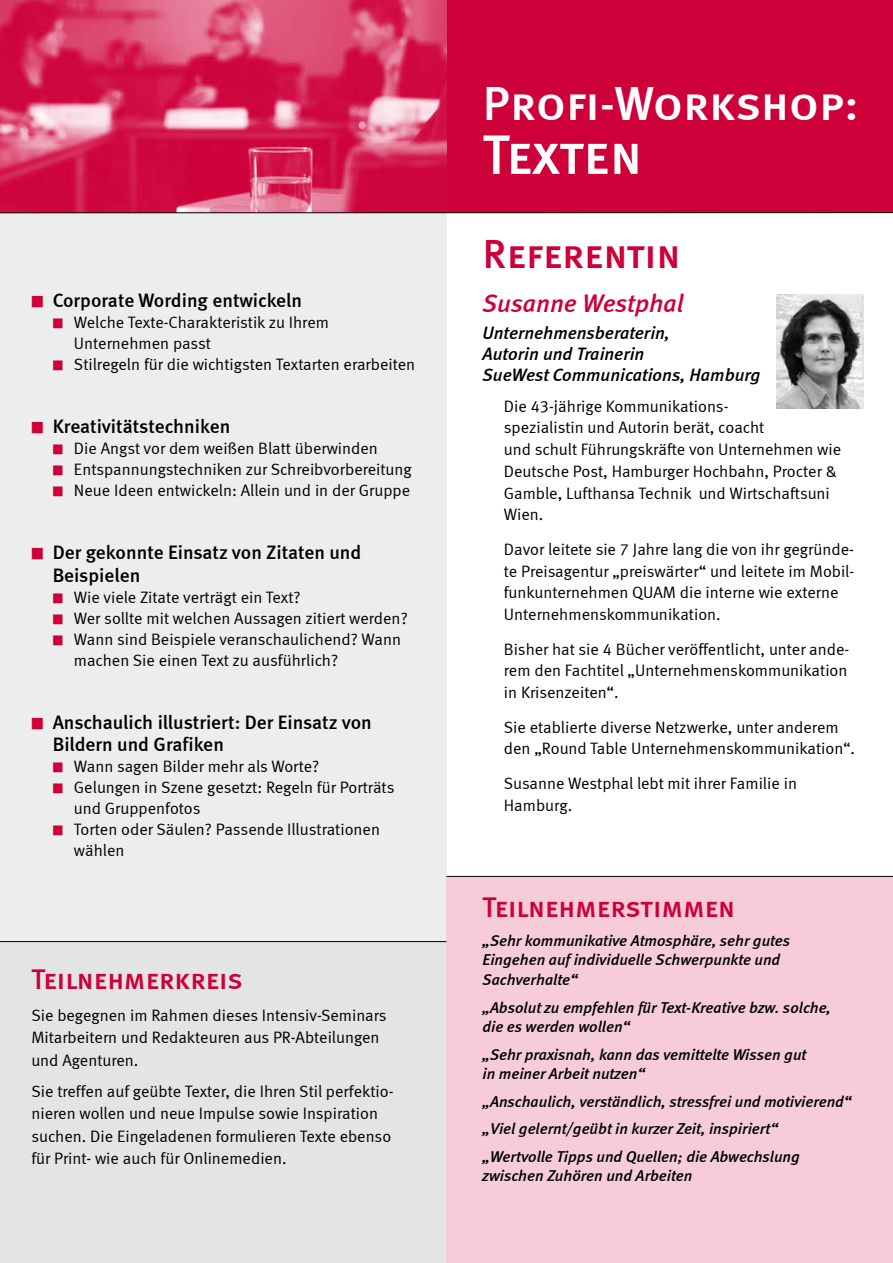
<style>
.page{position:relative;width:893px;height:1263px;background:#fff}
.page>*{position:absolute;margin:0;border:0;box-sizing:border-box;transform-origin:0 0}
.t1{font:55.5px "Meta Medium LF Caps";color:#fff}
.t2{font:48px "Meta Medium LF Caps";letter-spacing:-.005em;color:#fff}
.t3{font:40.8px "Meta Medium LF Caps";color:#cd0039}
.t4{font:28.5px "Meta Medium LF Caps";color:#cd0039}
.t5{font:italic 25.5px "Meta Medium LF";letter-spacing:-.005em;color:#cd0039}
.t6{font:19.5px/22.5px "Meta Medium LF";color:#000}
.t7{font:italic 18px/21px "Meta Medium LF";color:#000}
.t8{font:16.5px/21.8px "Meta Normal LF";color:#000}
.t9{font:italic 15.75px/19.5px "Meta Medium LF";color:#000}
.s1{color:#cd0039}
</style>
<div class="page">
<div style="left:0;top:213px;width:446px;height:1050px;background:#eceded"></div>
<div style="left:446px;top:0;width:447px;height:213px;background:#cd0039"></div>
<img style="left:0;top:0;width:446px;height:212px">
<div style="left:0;top:941px;width:448px;height:322px;background:#e3e4e4"></div>
<div style="left:446px;top:876px;width:447px;height:387px;background:#f5ccd7"></div>
<img style="left:777px;top:294px;width:86px;height:114px">
<hr style="left:0;top:941px;width:446px;height:1px;background:#000">
<hr style="left:446px;top:876px;width:447px;height:1px;background:#000">
<hr style="left:0;top:212px;width:893px;height:1px;background:#000">
<p class="t6" style="left:31px;top:289px;width:272px"><span class="s1">■</span> Corporate Wording entwickeln</p>
<p class="t8" style="left:74px;top:312px;width:257px;line-height:21px;text-indent:-21px"><span class="s1">■</span> Welche Texte-Charakteristik zu Ihrem<br>Unternehmen passt</p>
<p class="t8" style="left:53px;top:354px;width:364px"><span class="s1">■</span> Stilregeln für die wichtigsten Textarten erarbeiten</p>
<p class="t6" style="left:31px;top:415px;width:200px"><span class="s1">■</span> Kreativitätstechniken</p>
<p class="t8" style="left:53px;top:438px;width:327px"><span class="s1">■</span> Die Angst vor dem weißen Blatt überwinden</p>
<p class="t8" style="left:53px;top:459px;width:360px"><span class="s1">■</span> Entspannungstechniken zur Schreibvorbereitung</p>
<p class="t8" style="left:53px;top:480px;width:359px"><span class="s1">■</span> Neue Ideen entwickeln: Allein und in der Gruppe</p>
<p class="t6" style="left:53px;top:541px;width:310px;text-indent:-21px"><span class="s1">■</span> Der gekonnte Einsatz von Zitaten und<br>Beispielen</p>
<p class="t8" style="left:53px;top:586px;width:249px"><span class="s1">■</span> Wie viele Zitate verträgt ein Text?</p>
<p class="t8" style="left:53px;top:607px;width:356px"><span class="s1">■</span> Wer sollte mit welchen Aussagen zitiert werden?</p>
<p class="t8" style="left:74px;top:628px;width:329px;line-height:21px;text-indent:-21px"><span class="s1">■</span> Wann sind Beispiele veranschaulichend? Wann machen Sie einen Text zu ausführlich?</p>
<p class="t6" style="left:53px;top:711px;width:321px;text-indent:-21px"><span class="s1">■</span> Anschaulich illustriert: Der Einsatz von<br>Bildern und Grafiken</p>
<p class="t8" style="left:53px;top:756px;width:268px"><span class="s1">■</span> Wann sagen Bilder mehr als Worte?</p>
<p class="t8" style="left:74px;top:777px;width:322px;line-height:21px;text-indent:-21px"><span class="s1">■</span> Gelungen in Szene gesetzt: Regeln für Porträts und Gruppenfotos</p>
<p class="t8" style="left:74px;top:819px;width:308px;line-height:21px;text-indent:-21px"><span class="s1">■</span> Torten oder Säulen? Passende Illustrationen wählen</p>
<h3 class="t4" style="left:31px;top:963px;width:213px">Teilnehmerkreis</h3>
<p class="t8" style="left:31px;top:1003px;width:357px;line-height:22.5px">Sie begegnen im Rahmen dieses Intensiv-Seminars<br>Mitarbeitern und Redakteuren aus PR-Abteilungen und Agenturen.</p>
<p class="t8" style="left:31px;top:1079px;width:364px;line-height:22.5px">Sie treffen auf geübte Texter, die Ihren Stil perfektio&shy;nieren wollen und neue Impulse sowie Inspiration suchen. Die Eingeladenen formulieren Texte ebenso für Print- wie auch für Onlinemedien.</p>
<h2 class="t2" style="left:483px;top:75px;width:378px">Profi-Workshop:</h2>
<h1 class="t1" style="left:483px;top:122px;width:161px">Texten</h1>
<h3 class="t3" style="left:483px;top:230px;width:200px">Referentin</h3>
<h3 class="t5" style="left:483px;top:288px;width:203px">Susanne Westphal</h3>
<p class="t7" style="left:483px;top:322px;width:279px">Unternehmensberaterin,<br>Autorin und Trainerin<br>SueWest Communications, Hamburg</p>
<p class="t8" style="left:504px;top:395px;width:339px">Die 43-jährige Kommunikations-<br>spezialistin und Autorin berät, coacht<br>und schult Führungskräfte von Unternehmen wie Deutsche Post, Hamburger Hochbahn, Procter &amp; Gamble, Lufthansa Technik und Wirtschaftsuni Wien.</p>
<p class="t8" style="left:504px;top:538px;width:352px">Davor leitete sie 7 Jahre lang die von ihr gegründe&shy;te Preisagentur „preiswärter“ und leitete im Mobil&shy;funkunternehmen QUAM die interne wie externe Unternehmenskommunikation.</p>
<p class="t8" style="left:504px;top:638px;width:347px;text-align:justify">Bisher hat sie 4 Bücher veröffentlicht, unter ande&shy;rem den Fachtitel „Unternehmenskommunikation in Krisenzeiten“.</p>
<p class="t8" style="left:504px;top:716px;width:353px">Sie etablierte diverse Netzwerke, unter anderem den „Round Table Unternehmenskommunikation“.</p>
<p class="t8" style="left:504px;top:772px;width:295px">Susanne Westphal lebt mit ihrer Familie in<br>Hamburg.</p>
<h3 class="t4" style="left:483px;top:891px;width:254px">Teilnehmerstimmen</h3>
<p class="t9" style="left:483px;top:930px;width:309px">„Sehr kommunikative Atmosphäre, sehr gutes<br>Eingehen auf individuelle Schwerpunkte und<br>Sachverhalte“</p>
<p class="t9" style="left:483px;top:997px;width:350px">„Absolut zu empfehlen für Text-Kreative bzw. solche, die es werden wollen“</p>
<p class="t9" style="left:483px;top:1044px;width:325px">„Sehr praxisnah, kann das vemittelte Wissen gut in meiner Arbeit nutzen“</p>
<p class="t9" style="left:483px;top:1087px;width:370px;line-height:27.6px">„Anschaulich, verständlich, stressfrei und motivierend“ „Viel gelernt/geübt in kurzer Zeit, inspiriert“ „Wertvolle Tipps und Quellen; die Abwechslung</p>
<p class="t9" style="left:483px;top:1166px;width:211px">zwischen Zuhören und Arbeiten</p>
</div>
